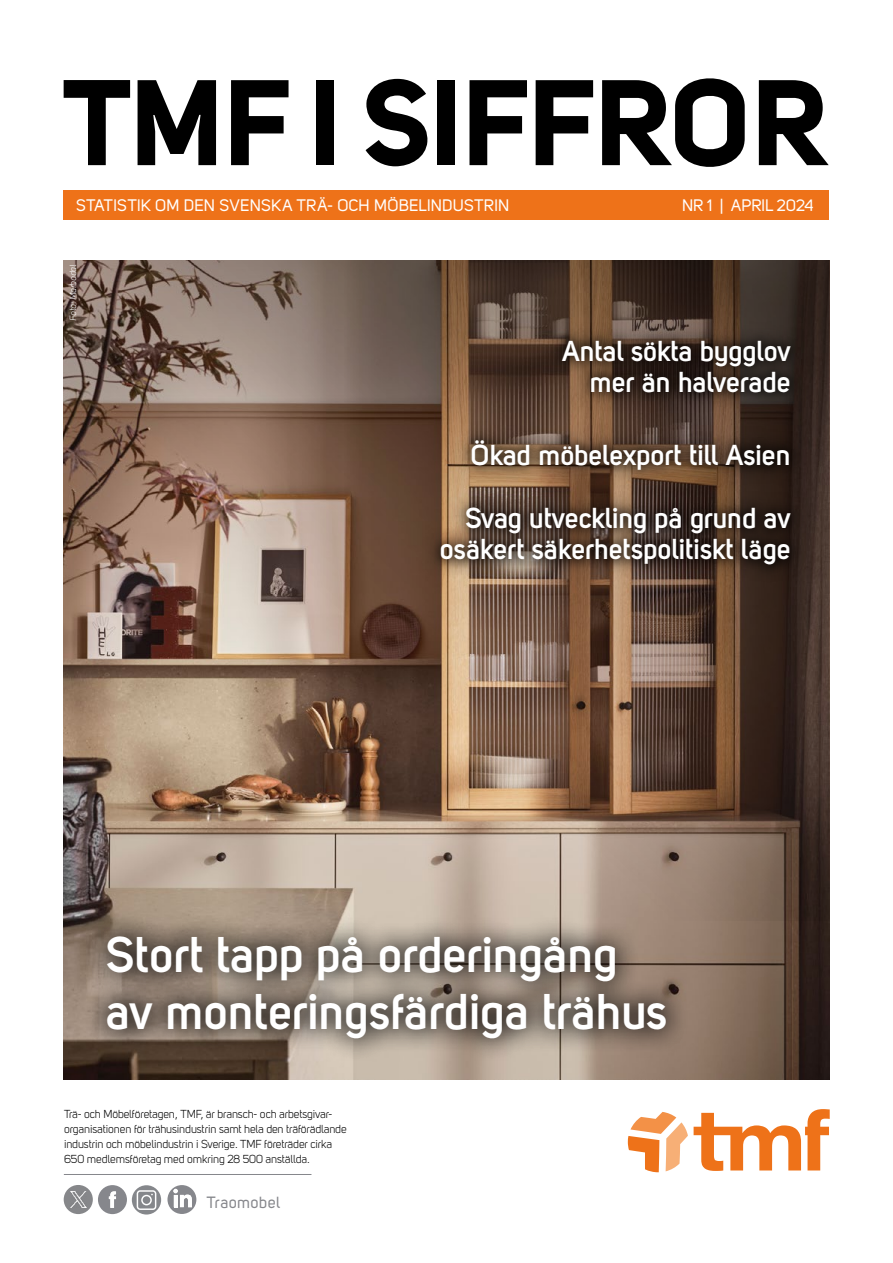
<style>
.page{position:relative;width:893px;height:1263px;background:#fff}
.page>*{position:absolute;margin:0;border:0;box-sizing:border-box;transform-origin:0 0}
.t1{font:120px "Uni Sans Bold";color:#000}
.t2{font:700 49.5px/57px "Uni Sans Semi";color:#fff}
.t3{font:700 28.5px/31.5px "Uni Sans Semi";color:#fff;text-align:right}
.t4{font:16.5px "Uni Sans Regular";letter-spacing:.005em;color:#fff}
.t5{font:16.2px "Uni Sans Regular";letter-spacing:.015em;color:#86878c}
.t6{font:11.4px/15px "Uni Sans Book";letter-spacing:-.01em;color:#000}
.t7{font:9px "Uni Sans Book Italic";letter-spacing:-.005em;color:#fff}
</style>
<div class="page">
<img style="left:64px;top:921px;width:765px;height:158px">
<svg style="left:64px;top:260px;width:765px;height:661px;background:#826a5a"></svg>
<div style="left:64px;top:190px;width:765px;height:29px;background:#ee7219"></div>
<hr style="left:64px;top:1174px;width:247px;height:1px;background:#86878c">
<div style="left:85px;top:914px;width:604px;height:147px;background:#000;opacity:.5"></div>
<svg style="left:422px;top:421px;width:387px;height:162px;background:#553f30"></svg>
<svg style="left:544px;top:321px;width:265px;height:90px;background:#402f25"></svg>
<svg style="left:628px;top:1112px;width:60px;height:60px"></svg>
<svg style="left:694px;top:1109px;width:136px;height:62px"></svg>
<svg style="left:98px;top:1185px;width:29px;height:29px"></svg>
<svg style="left:167px;top:1185px;width:29px;height:29px"></svg>
<svg style="left:132px;top:1185px;width:29px;height:29px"></svg>
<div style="left:137px;top:1190px;width:19px;height:20px;border:1px solid #fff;border-radius:3px"></div>
<div style="left:141px;top:1195px;width:11px;height:10px;border:1px solid #fff;border-radius:50%"></div>
<div style="left:64px;top:1185px;width:29px;height:29px;background:#86878a;border-radius:50%"></div>
<img style="left:70px;top:1191px;width:16px;height:17px">
<h1 class="t1" style="left:65px;top:48px;width:765px">TMF I SIFFROR</h1>
<h3 class="t4" style="left:76px;top:195px;width:435px">STATISTIK OM DEN SVENSKA TRÄ- OCH MÖBELINDUSTRIN</h3>
<h3 class="t4" style="left:682px;top:195px;width:133px">NR 1 | APRIL 2024</h3>
<p class="t7" style="left:68px;top:320px;width:57px;rotate:-90deg">Foto: Marbodal</p>
<h3 class="t3" style="left:562px;top:334px;width:230px">Antal sökta bygglov mer än halverade</h3>
<h3 class="t3" style="left:471px;top:439px;width:321px">Ökad möbelexport till Asien</h3>
<h3 class="t3" style="left:440px;top:502px;width:352px">Svag utveckling på grund av osäkert säkerhetspolitiskt läge</h3>
<h2 class="t2" style="left:106px;top:925px;width:563px">Stort tapp på orderingång av monteringsfärdiga trähus</h2>
<p class="t6" style="left:64px;top:1106px;width:284px">Trä- och Möbelföretagen, TMF, är bransch- och arbetsgivar&shy;organisationen för trähusindustrin samt hela den träförädlande industrin och möbelindustrin i Sverige. TMF företräder cirka 650 medlemsföretag med omkring 28 500 anställda.</p>
<h3 class="t5" style="left:207px;top:1192px;width:75px">Traomobel</h3>
</div>
